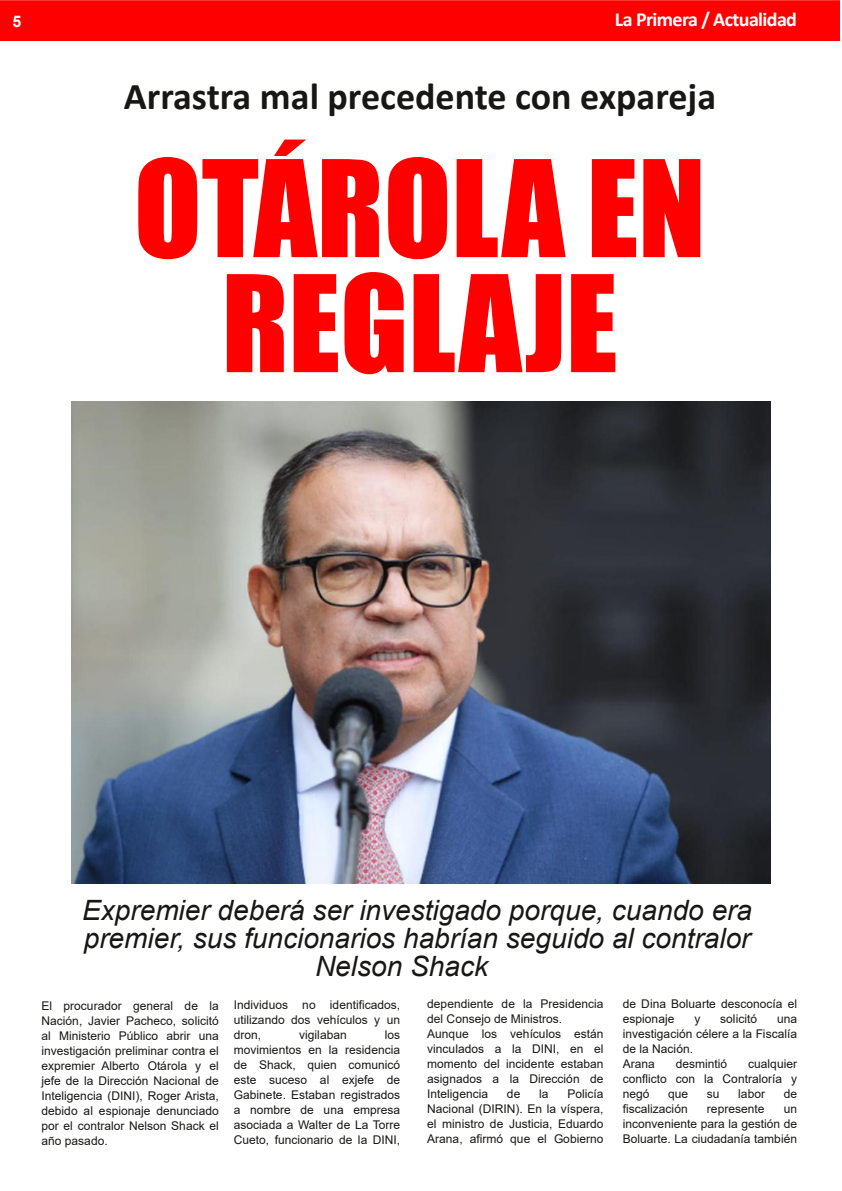
<style>
.page{position:relative;width:842px;height:1191px;background:#fff}
.page>*{position:absolute;margin:0;border:0;box-sizing:border-box;transform-origin:0 0}
.t1{font:124px/115px "Impact";color:#f00;text-align:center}
.t2{font:700 38px "Calibri";color:#181715}
.t3{font:italic 28px "Arial";color:#181715}
.t4{font:700 20px "Calibri";letter-spacing:-.03em;color:#fff}
.t5{font:700 16px "Arial";color:#fff}
.t6{font:12px/15px "Arial";color:#181715;text-align:justify}
</style>
<div class="page">
<div style="left:0;top:0;width:840px;height:41px;background:#f00"></div>
<img style="left:71px;top:401px;width:699px;height:482px">
<h3 class="t5" style="left:12px;top:12px;width:10px">5</h3>
<h3 class="t4" style="left:615px;top:11px;width:184px">La Primera / Actualidad</h3>
<h2 class="t2" style="left:124px;top:81px;width:594px">Arrastra mal precedente con expareja</h2>
<h1 class="t1" style="left:134px;top:150px;width:573px">OTÁROLA EN<br>REGLAJE</h1>
<h3 class="t3" style="left:82px;top:895px;width:671px">Expremier deberá ser investigado porque, cuando era</h3>
<h3 class="t3" style="left:84px;top:923px;width:668px">premier, sus funcionarios habrían seguido al contralor</h3>
<h3 class="t3" style="left:315px;top:951px;width:174px">Nelson Shack</h3>
<p class="t6" style="left:42px;top:998px;width:179px">El procurador general de la Nación, Javier Pacheco, solicitó al Ministerio Público abrir una investigación preliminar contra el expremier Alberto Otárola y el jefe de la Dirección Nacional de Inteligencia (DINI), Roger Arista, debido al espionaje denunciado por el contralor Nelson Shack el año pasado.</p>
<p class="t6" style="left:234px;top:997px;width:168px">Individuos no identificados, utilizando dos vehículos y un dron,</p>
<p class="t6" style="left:234px;top:1027px;width:168px;text-indent:151px">los movimientos en la residencia de Shack, quien comunicó este suceso al exjefe de Gabinete. Estaban registrados a nombre de una empresa asociada a Walter de La Torre Cueto, funcionario de la DINI,</p>
<p class="t6" style="left:299px;top:1027px;width:49px">vigilaban</p>
<p class="t6" style="left:427px;top:996px;width:178px;text-align:left">dependiente de la Presidencia del Consejo de Ministros.<br>Aunque los vehículos están vinculados a la DINI, en el momento del incidente estaban asignados a la Dirección de<br>Inteligencia</p>
<p class="t6" style="left:427px;top:1086px;width:178px;text-indent:140px">Policía Nacional (DIRIN). En la víspera, el ministro de Justicia, Eduardo Arana, afirmó que el Gobierno</p>
<p class="t6" style="left:507px;top:1086px;width:15px">de</p>
<p class="t6" style="left:539px;top:1086px;width:11px">la</p>
<p class="t6" style="left:623px;top:996px;width:176px">de Dina Boluarte desconocía el espionaje</p>
<p class="t6" style="left:694px;top:1011px;width:7px">y</p>
<p class="t6" style="left:720px;top:1011px;width:38px">solicitó</p>
<p class="t6" style="left:623px;top:1011px;width:176px;text-align:left;text-indent:154px">una investigación célere a la Fiscalía de la Nación.<br>Arana</p>
<p class="t6" style="left:676px;top:1056px;width:53px">desmintió</p>
<p class="t6" style="left:623px;top:1056px;width:176px;text-indent:125px">cualquier conflicto con la Contraloría y negó</p>
<p class="t6" style="left:668px;top:1086px;width:22px">que</p>
<p class="t6" style="left:707px;top:1086px;width:14px">su</p>
<p class="t6" style="left:738px;top:1086px;width:28px">labor</p>
<p class="t6" style="left:784px;top:1086px;width:15px">de</p>
<p class="t6" style="left:623px;top:1101px;width:66px">fiscalización</p>
<p class="t6" style="left:707px;top:1101px;width:59px">represente</p>
<p class="t6" style="left:623px;top:1101px;width:176px;text-indent:161px">un inconveniente para la gestión de Boluarte. La ciudadanía también</p>
</div>
